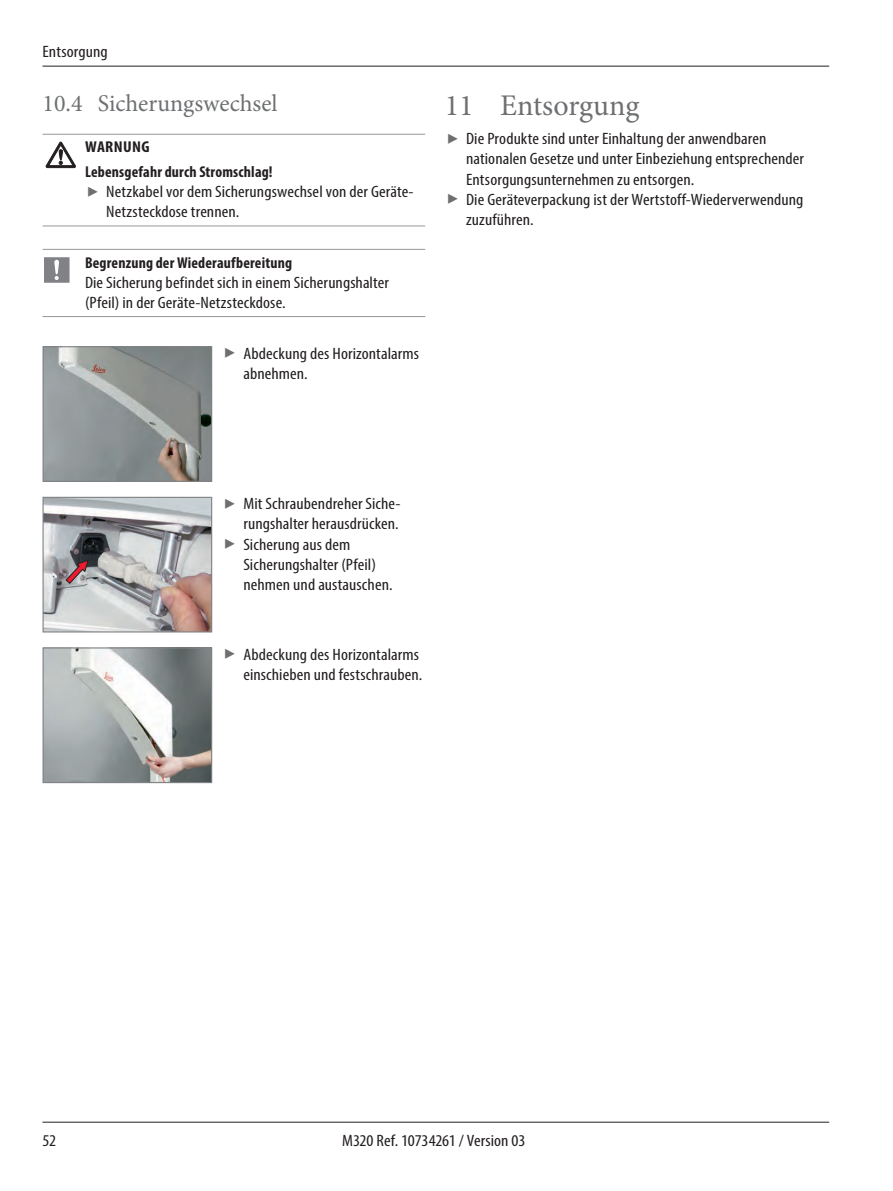
<style>
.page{position:relative;width:893px;height:1191px;background:#fff}
.page>*{position:absolute;margin:0;border:0;box-sizing:border-box;transform-origin:0 0}
.t1{font:30px "Minion Pro";color:#6d6f71}
.t2{font:24px "Minion Pro";color:#6d6f71}
.Leica_Grundtext{font:condensed 16.5px/20.2px "Myriad Pro";letter-spacing:.005em;color:#231f20;scale:1.1 1}
.Leica_Grundtext_fet{font:700 condensed 15.75px "Myriad Pro";letter-spacing:.01em;color:#231f20}
.Warnhinweis_Quelle{font:700 condensed 15.75px "Myriad Pro";letter-spacing:.01em;color:#231f20}
.Warnhinweis_Gefahr{font:700 condensed 15.75px "Myriad Pro";letter-spacing:.02em;color:#231f20;scale:1.1 1}
</style>
<div class="page">
<hr style="left:43px;top:66px;width:786px;height:1px;background:#231f20">
<hr style="left:43px;top:1121px;width:786px;height:1px;background:#231f20">
<hr style="left:43px;top:134px;width:42px;height:1px;background:#949698">
<hr style="left:85px;top:134px;width:340px;height:1px;background:#949698">
<hr style="left:43px;top:226px;width:42px;height:1px;background:#949698">
<hr style="left:85px;top:226px;width:340px;height:1px;background:#949698">
<div style="left:44px;top:141px;width:34px;height:30px;background:linear-gradient(to right,#fff,#fff)"></div>
<svg style="left:46px;top:142px;width:30px;height:26px"></svg>
<hr style="left:43px;top:249px;width:42px;height:1px;background:#949698">
<hr style="left:85px;top:249px;width:340px;height:1px;background:#949698">
<hr style="left:43px;top:316px;width:42px;height:1px;background:#949698">
<hr style="left:85px;top:316px;width:340px;height:1px;background:#949698">
<svg style="left:44px;top:257px;width:26px;height:26px"></svg>
<img style="left:45px;top:348px;width:165px;height:132px">
<div style="left:43px;top:346px;width:169px;height:136px;border:1px solid #808285"></div>
<img style="left:45px;top:499px;width:165px;height:131px">
<div style="left:43px;top:497px;width:169px;height:135px;border:1px solid #808285"></div>
<svg style="left:65px;top:559px;width:24px;height:25px"></svg>
<img style="left:45px;top:649px;width:165px;height:132px">
<div style="left:43px;top:647px;width:169px;height:136px;border:1px solid #808285"></div>
<p class="Leica_Grundtext" style="left:43px;top:41px;width:61px">Entsorgung</p>
<p class="t2" style="left:43px;top:87px;width:237px">10.4 Sicherungswechsel</p>
<p class="Warnhinweis_Gefahr" style="left:85px;top:137px;width:60px">WARNUNG</p>
<p class="Warnhinweis_Quelle" style="left:85px;top:162px;width:189px">Lebensgefahr durch Stromschlag!</p>
<p class="Leica_Grundtext" style="left:106px;top:181px;width:281px">Netzkabel vor dem Sicherungswechsel von der Geräte-<br>Netzsteckdose trennen.</p>
<p class="Leica_Grundtext_fet" style="left:85px;top:252px;width:209px">Begrenzung der Wiederaufbereitung</p>
<p class="Leica_Grundtext" style="left:85px;top:272px;width:278px">Die Sicherung befindet sich in einem Sicherungshalter (Pfeil) in der Geräte-Netzsteckdose.</p>
<p class="Leica_Grundtext" style="left:243px;top:343px;width:161px">Abdeckung des Horizontalarms abnehmen.</p>
<p class="t1" style="left:445px;top:86px;width:196px">11 Entsorgung</p>
<p class="Leica_Grundtext" style="left:466px;top:128px;width:309px">Die Produkte sind unter Einhaltung der anwendbaren nationalen Gesetze und unter Einbeziehung entsprechender<br>Entsorgungsunternehmen zu entsorgen.</p>
<p class="Leica_Grundtext" style="left:466px;top:189px;width:308px">Die Geräteverpackung ist der Wertstoff-Wiederverwendung zuzuführen.</p>
<p class="Leica_Grundtext" style="left:243px;top:493px;width:144px">Mit Schraubendreher Siche&shy;rungshalter herausdrücken.</p>
<p class="Leica_Grundtext" style="left:243px;top:534px;width:137px">Sicherung aus dem<br>Sicherungshalter (Pfeil) nehmen und austauschen.</p>
<p class="Leica_Grundtext" style="left:243px;top:644px;width:164px">Abdeckung des Horizontalarms einschieben und festschrauben.</p>
<p class="Leica_Grundtext" style="left:43px;top:1130px;width:14px">52</p>
<p class="Leica_Grundtext" style="left:342px;top:1130px;width:168px">M320 Ref. 10734261 / Version 03</p>
</div>
